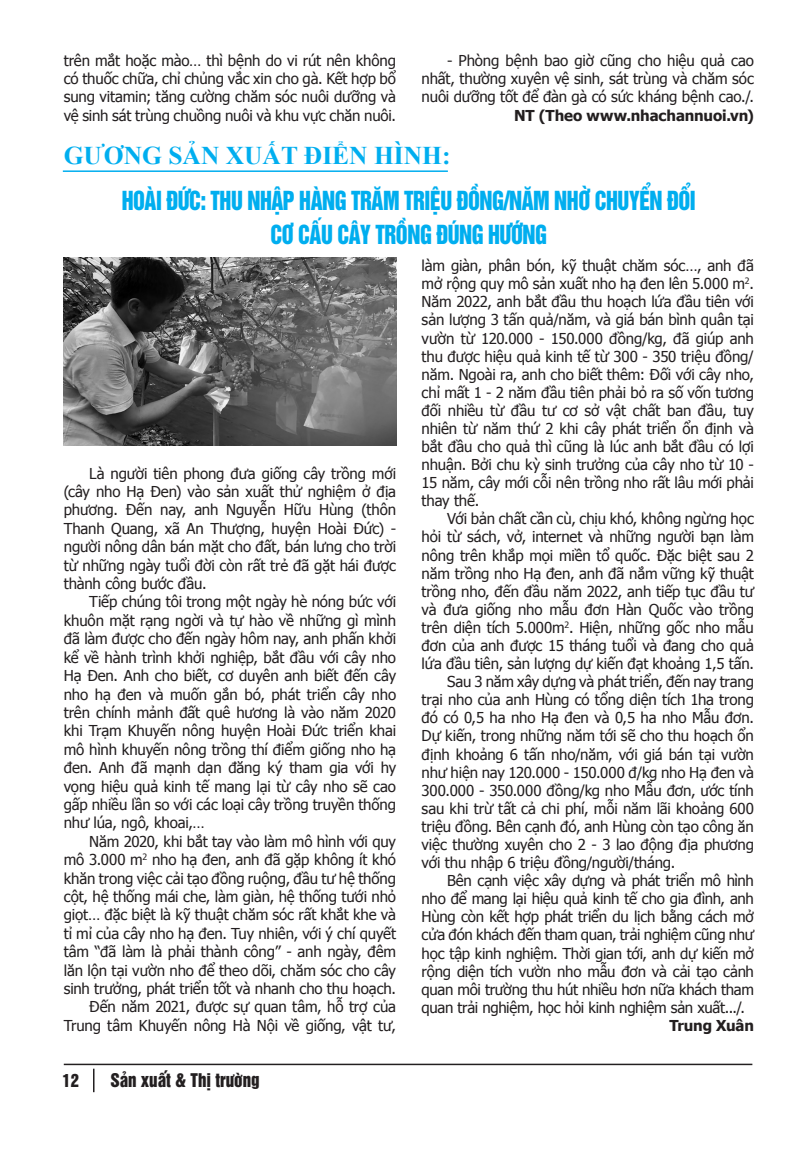
<style>
.page{position:relative;width:808px;height:1149px;background:#fff}
.page>*{position:absolute;margin:0;border:0;box-sizing:border-box;transform-origin:0 0}
.t1{font:700 25.5px "Times New Roman";color:#00aeef}
.t2{font:24px "UTM Helvet Ins";letter-spacing:-.02em;color:#00aeef;scale:.89 1}
.t3{font:17.25px "UTM Helvet Ins";color:#231f20}
.t4{font:16.5px "UTM Helvet Ins";color:#231f20}
.TAC_GIA{font:15px/18px "Tahoma";letter-spacing:-.01em;color:#231f20;text-align:justify}
.TAC_GIA-2{font:700 15px "Tahoma";letter-spacing:-.01em;color:#231f20}
</style>
<div class="page">
<hr style="left:64px;top:1063px;width:688px;height:1px;background:#231f20">
<svg style="left:93px;top:1068px;width:1px;height:23px"></svg>
<hr style="left:63px;top:170px;width:385px;height:2px;background:#00aeef">
<img style="left:64px;top:258px;width:332px;height:187px">
<p class="TAC_GIA" style="left:64px;top:50px;width:334px;line-height:18.5px">trên mắt hoặc mào… thì bệnh do vi rút nên không có thuốc chữa, chỉ chủng vắc xin cho gà. Kết hợp bổ sung vitamin; tăng cường chăm sóc nuôi dưỡng và vệ sinh sát trùng chuồng nuôi và khu vực chăn nuôi.</p>
<p class="TAC_GIA" style="left:422px;top:50px;width:334px;line-height:18.5px;text-indent:26px">- Phòng bệnh bao giờ cũng cho hiệu quả cao nhất, thường xuyên vệ sinh, sát trùng và chăm sóc nuôi dưỡng tốt để đàn gà có sức kháng bệnh cao./.</p>
<p class="TAC_GIA-2" style="left:514px;top:105px;width:241px">NT (Theo www.nhachannuoi.vn)</p>
<p class="t1" style="left:64px;top:138px;width:388px">GƯƠNG SẢN XUẤT ĐIỂN HÌNH:</p>
<p class="t2" style="left:122px;top:180px;width:647px">HOÀI ĐỨC: THU NHẬP HÀNG TRĂM TRIỆU ĐỒNG/NĂM NHỜ CHUYỂN ĐỔI</p>
<p class="t2" style="left:270px;top:215px;width:312px">CƠ CẤU CÂY TRỒNG ĐÚNG HƯỚNG</p>
<p class="TAC_GIA" style="left:64px;top:463px;width:334px;line-height:18.5px;text-indent:26px">Là người tiên phong đưa giống cây trồng mới (cây nho Hạ Đen) vào sản xuất thử nghiệm ở địa phương. Đến nay, anh Nguyễn Hữu Hùng (thôn Thanh Quang, xã An Thượng, huyện Hoài Đức) - người nông dân bán mặt cho đất, bán lưng cho trời từ những ngày tuổi đời còn rất trẻ đã gặt hái được thành công bước đầu.</p>
<p class="TAC_GIA" style="left:64px;top:592px;width:334px;line-height:18.5px;text-indent:26px">Tiếp chúng tôi trong một ngày hè nóng bức với khuôn mặt rạng ngời và tự hào về những gì mình đã làm được cho đến ngày hôm nay, anh phấn khởi kể về hành trình khởi nghiệp, bắt đầu với cây nho Hạ Đen. Anh cho biết, cơ duyên anh biết đến cây nho hạ đen và muốn gắn bó, phát triển cây nho trên chính mảnh đất quê hương là vào năm 2020 khi Trạm Khuyến nông huyện Hoài Đức triển khai mô hình khuyến nông trồng thí điểm giống nho hạ đen. Anh đã mạnh dạn đăng ký tham gia với hy vọng hiệu quả kinh tế mang lại từ cây nho sẽ cao gấp nhiều lần so với các loại cây trồng truyền thống như lúa, ngô, khoai,…</p>
<p class="TAC_GIA" style="left:64px;top:831px;width:334px;line-height:18.5px;text-indent:26px">Năm 2020, khi bắt tay vào làm mô hình với quy mô 3.000 m<sup>2</sup> nho hạ đen, anh đã gặp không ít khó khăn trong việc cải tạo đồng ruộng, đầu tư hệ thống cột, hệ thống mái che, làm giàn, hệ thống tưới nhỏ giọt… đặc biệt là kỹ thuật chăm sóc rất khắt khe và tỉ mỉ của cây nho hạ đen. Tuy nhiên, với ý chí quyết tâm “đã làm là phải thành công” - anh ngày, đêm lăn lộn tại vườn nho để theo dõi, chăm sóc cho cây sinh trưởng, phát triển tốt và nhanh cho thu hoạch.</p>
<p class="TAC_GIA" style="left:64px;top:996px;width:334px;line-height:18.5px;text-align:right">Đến năm 2021, được sự quan tâm, hỗ trợ của<br>Trung tâm Khuyến nông Hà Nội về giống, vật tư,</p>
<p class="t4" style="left:63px;top:1066px;width:18px">12</p>
<p class="t3" style="left:110px;top:1065px;width:151px">Sản xuất &amp; Thị trường</p>
<p class="TAC_GIA" style="left:422px;top:256px;width:334px">làm giàn, phân bón, kỹ thuật chăm sóc…, anh đã mở rộng quy mô sản xuất nho hạ đen lên 5.000 m<sup>2</sup>.<br>Năm 2022, anh bắt đầu thu hoạch lứa đầu tiên với sản lượng 3 tấn quả/năm, và giá bán bình quân tại vườn từ 120.000 - 150.000 đồng/kg, đã giúp anh thu được hiệu quả kinh tế từ 300 - 350 triệu đồng/ năm. Ngoài ra, anh cho biết thêm: Đối với cây nho, chỉ mất 1 - 2 năm đầu tiên phải bỏ ra số vốn tương đối nhiều từ đầu tư cơ sở vật chất ban đầu, tuy nhiên từ năm thứ 2 khi cây phát triển ổn định và bắt đầu cho quả thì cũng là lúc anh bắt đầu có lợi nhuận. Bởi chu kỳ sinh trưởng của cây nho từ 10 - 15 năm, cây mới cỗi nên trồng nho rất lâu mới phải thay thế.</p>
<p class="TAC_GIA" style="left:422px;top:509px;width:334px;text-indent:26px">Với bản chất cần cù, chịu khó, không ngừng học hỏi từ sách, vở, internet và những người bạn làm nông trên khắp mọi miền tổ quốc. Đặc biệt sau 2 năm trồng nho Hạ đen, anh đã nắm vững kỹ thuật trồng nho, đến đầu năm 2022, anh tiếp tục đầu tư và đưa giống nho mẫu đơn Hàn Quốc vào trồng trên diện tích 5.000m<sup>2</sup>. Hiện, những gốc nho mẫu đơn của anh được 15 tháng tuổi và đang cho quả lứa đầu tiên, sản lượng dự kiến đạt khoảng 1,5 tấn.</p>
<p class="TAC_GIA" style="left:422px;top:671px;width:334px;text-indent:26px">Sau 3 năm xây dựng và phát triển, đến nay trang trại nho của anh Hùng có tổng diện tích 1ha trong đó có 0,5 ha nho Hạ đen và 0,5 ha nho Mẫu đơn.<br>Dự kiến, trong những năm tới sẽ cho thu hoạch ổn định khoảng 6 tấn nho/năm, với giá bán tại vườn như hiện nay 120.000 - 150.000 đ/kg nho Hạ đen và 300.000 - 350.000 đồng/kg nho Mẫu đơn, ước tính sau khi trừ tất cả chi phí, mỗi năm lãi khoảng 600 triệu đồng. Bên cạnh đó, anh Hùng còn tạo công ăn việc thường xuyên cho 2 - 3 lao động địa phương với thu nhập 6 triệu đồng/người/tháng.</p>
<p class="TAC_GIA" style="left:422px;top:870px;width:334px;text-indent:26px">Bên cạnh việc xây dựng và phát triển mô hình nho để mang lại hiệu quả kinh tế cho gia đình, anh Hùng còn kết hợp phát triển du lịch bằng cách mở cửa đón khách đến tham quan, trải nghiệm cũng như học tập kinh nghiệm. Thời gian tới, anh dự kiến mở rộng diện tích vườn nho mẫu đơn và cải tạo cảnh quan môi trường thu hút nhiều hơn nữa khách tham quan trải nghiệm, học hỏi kinh nghiệm sản xuất.../.</p>
<p class="TAC_GIA-2" style="left:669px;top:1014px;width:86px">Trung Xuân</p>
</div>
